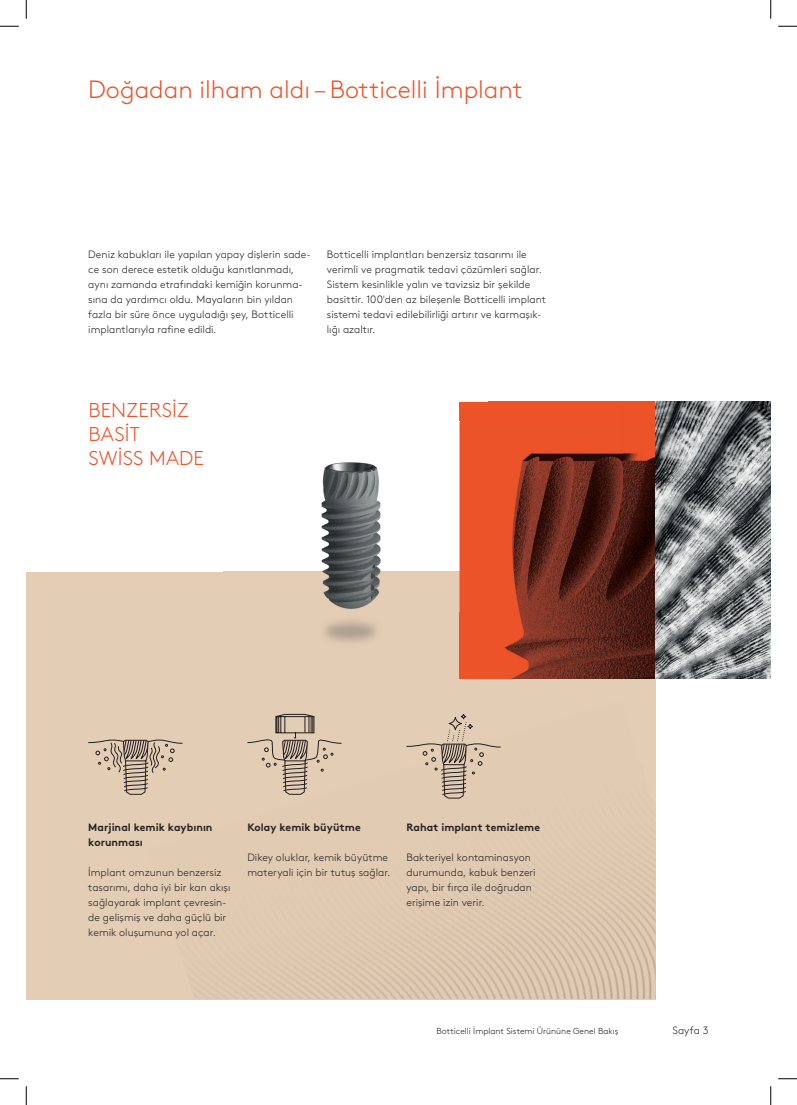
<style>
.page{position:relative;width:797px;height:1105px;background:#fff}
.page>*{position:absolute;margin:0;border:0;box-sizing:border-box;transform-origin:0 0}
.t1{font:300 25px "Brown Pro";color:#ec5328}
.t2{font:300 20px/24px "Brown Pro";letter-spacing:.01em;color:#ec5328}
.t3{font:300 10.62px/15px "Brown Pro";color:#231f20}
.t4{font:700 10.62px/15px "Brown Pro";letter-spacing:.005em;color:#231f20}
.t5{font:300 8.75px "Brown Pro";color:#231f20}
</style>
<div class="page">
<div style="left:26px;top:572px;width:629px;height:427px;background:#e4cdb5"></div>
<svg style="left:629px;top:999px;width:26px;height:1px"></svg>
<img style="left:195px;top:900px;width:307px;height:99px">
<img style="left:502px;top:851px;width:153px;height:103px">
<img style="left:374px;top:938px;width:205px;height:61px">
<img style="left:514px;top:954px;width:141px;height:45px">
<svg style="left:88px;top:739px;width:95px;height:56px"></svg>
<svg style="left:247px;top:714px;width:95px;height:81px"></svg>
<svg style="left:406px;top:714px;width:95px;height:85px"></svg>
<div style="left:459px;top:402px;width:209px;height:276px;background:#ec5328"></div>
<img style="left:505px;top:453px;width:150px;height:225px">
<img style="left:223px;top:422px;width:237px;height:221px">
<img style="left:655px;top:402px;width:115px;height:276px">
<img style="left:459px;top:613px;width:1px;height:30px">
<svg style="left:0;top:25px;width:19px;height:2px"></svg>
<svg style="left:778px;top:25px;width:19px;height:2px"></svg>
<svg style="left:0;top:1078px;width:19px;height:1px"></svg>
<svg style="left:778px;top:1078px;width:19px;height:1px"></svg>
<svg style="left:25px;top:0;width:2px;height:19px"></svg>
<svg style="left:25px;top:1086px;width:2px;height:19px"></svg>
<svg style="left:770px;top:0;width:1px;height:19px"></svg>
<svg style="left:770px;top:1086px;width:1px;height:19px"></svg>
<h1 class="t1" style="left:88px;top:71px;width:436px">Doğadan ilham aldı – Botticelli İmplant</h1>
<p class="t3" style="left:88px;top:246px;width:224px">Deniz kabukları ile yapılan yapay dişlerin sade&shy;ce son derece estetik olduğu kanıtlanmadı, aynı zamanda etrafındaki kemiğin korunma&shy;sına da yardımcı oldu. Mayaların bin yıldan fazla bir süre önce uyguladığı şey, Botticelli implantlarıyla rafine edildi.</p>
<p class="t3" style="left:327px;top:246px;width:221px">Botticelli implantları benzersiz tasarımı ile verimli ve pragmatik tedavi çözümleri sağlar.<br>Sistem kesinlikle yalın ve tavizsiz bir şekilde basittir. 100'den az bileşenle Botticelli implant sistemi tedavi edilebilirliği artırır ve karmaşık&shy;lığı azaltır.</p>
<h2 class="t2" style="left:88px;top:397px;width:117px">BENZERSİZ<br>BASİT<br>SWİSS MADE</h2>
<p class="t4" style="left:88px;top:818px;width:126px">Marjinal kemik kaybının korunması</p>
<p class="t3" style="left:88px;top:863px;width:144px">İmplant omzunun benzersiz tasarımı, daha iyi bir kan akışı sağlayarak implant çevresin&shy;de gelişmiş ve daha güçlü bir kemik oluşumuna yol açar.</p>
<p class="t4" style="left:247px;top:818px;width:115px">Kolay kemik büyütme</p>
<p class="t3" style="left:247px;top:848px;width:145px">Dikey oluklar, kemik büyütme materyali için bir tutuş sağlar.</p>
<p class="t4" style="left:406px;top:818px;width:135px">Rahat implant temizleme</p>
<p class="t3" style="left:406px;top:849px;width:131px">Bakteriyel kontaminasyon durumunda, kabuk benzeri yapı, bir fırça ile doğrudan erişime izin verir.</p>
<p class="t5" style="left:436px;top:1024px;width:183px">Botticelli İmplant Sistemi Ürününe Genel Bakış</p>
<p class="t3" style="left:672px;top:1022px;width:38px">Sayfa 3</p>
</div>
